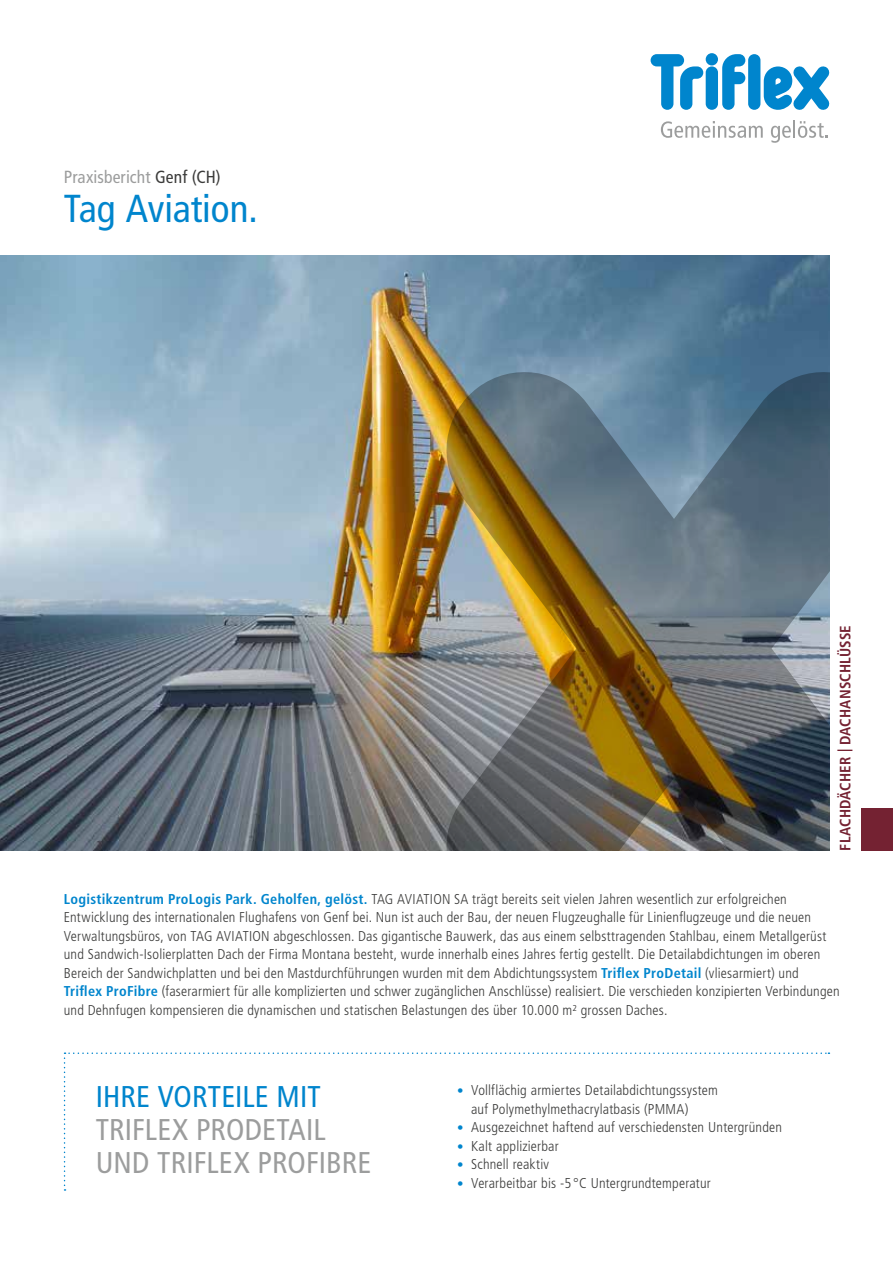
<style>
.page{position:relative;width:893px;height:1263px;background:#fff}
.page>*{position:absolute;margin:0;border:0;box-sizing:border-box;transform-origin:0 0}
.t1{font:condensed 39px "Frutiger LT Pro";letter-spacing:-.005em;color:#0085cd}
.t2{font:condensed 30px/33px "Frutiger LT Pro";letter-spacing:.005em;color:#9c9d9d}
.t3{font:condensed 30px "Frutiger LT Pro";letter-spacing:.005em;color:#0085cd}
.t4{font:condensed 17.55px "Frutiger LT Pro";letter-spacing:.005em;color:#9c9d9d}
.t5{font:700 condensed 15px "Frutiger LT Pro";letter-spacing:.015em;color:#742232}
.t6{font:300 condensed 14.25px/18.6px "Frutiger LT Pro";letter-spacing:.015em;color:#3b3b3a}
.s1{color:#3b3b3a}
.s2{font-weight:700;color:#0085cd}
.s3{font-size:12.9px;color:#0085cd}
</style>
<div class="page">
<svg style="left:661px;top:121px;width:102px;height:17px"></svg>
<svg style="left:771px;top:120px;width:57px;height:23px"></svg>
<svg style="left:651px;top:54px;width:52px;height:56px"></svg>
<div style="left:706px;top:66px;width:12px;height:44px;background:#0085cd;border-radius:6px"></div>
<div style="left:706px;top:53px;width:12px;height:12px;background:#0085cd;border-radius:50%"></div>
<svg style="left:722px;top:54px;width:23px;height:56px"></svg>
<svg style="left:764px;top:66px;width:65px;height:44px"></svg>
<div style="left:748px;top:54px;width:12px;height:56px;background:#0085cd;border-radius:6px"></div>
<img style="left:0;top:255px;width:829px;height:595px">
<div style="left:861px;top:808px;width:32px;height:42px;background:#742232"></div>
<img style="left:446px;top:372px;width:383px;height:478px">
<svg style="left:64px;top:1052px;width:765px;height:139px"></svg>
<p class="t4" style="left:64px;top:167px;width:159px">Praxisbericht <span class="s1">Genf (CH)</span></p>
<h1 class="t1" style="left:64px;top:186px;width:196px">Tag Aviation.</h1>
<p class="t5" style="left:836px;top:850px;width:227px;rotate:-90deg">FLACHDÄCHER | DACHANSCHLÜSSE</p>
<p class="t6" style="left:64px;top:890px;width:777px"><span class="s2">Logistikzentrum ProLogis Park. Geholfen, gelöst.</span> TAG AVIATION SA trägt bereits seit vielen Jahren wesentlich zur erfolgreichen Entwicklung des internationalen Flughafens von Genf bei. Nun ist auch der Bau, der neuen Flugzeughalle für Linienflugzeuge und die neuen Verwaltungsbüros, von TAG AVIATION abgeschlossen. Das gigantische Bauwerk, das aus einem selbsttragenden Stahlbau, einem Metallgerüst und Sandwich-Isolierplatten Dach der Firma Montana besteht, wurde innerhalb eines Jahres fertig gestellt. Die Detailabdichtungen im oberen Bereich der Sandwichplatten und bei den Mastdurchführungen wurden mit dem Abdichtungssystem <span class="s2">Triflex ProDetail</span> (vliesarmiert) und <span class="s2">Triflex ProFibre</span> (faserarmiert für alle komplizierten und schwer zugänglichen Anschlüsse) realisiert. Die verschieden konzipierten Verbindungen und Dehnfugen kompensieren die dynamischen und statischen Belastungen des über 10.000 m² grossen Daches.</p>
<h2 class="t3" style="left:96px;top:1079px;width:227px">IHRE VORTEILE MIT</h2>
<h2 class="t2" style="left:96px;top:1113px;width:277px">TRIFLEX PRODETAIL<br>UND TRIFLEX PROFIBRE</h2>
<p class="t6" style="left:471px;top:1081px;width:248px;text-indent:-14px"><span class="s3">•</span> Vollflächig armiertes Detailabdichtungssystem auf Polymethylmethacrylatbasis (PMMA)</p>
<p class="t6" style="left:457px;top:1118px;width:327px"><span class="s3">•</span> Ausgezeichnet haftend auf verschiedensten Untergründen</p>
<p class="t6" style="left:457px;top:1136px;width:103px"><span class="s3">•</span> Kalt applizierbar</p>
<p class="t6" style="left:457px;top:1155px;width:93px"><span class="s3">•</span> Schnell reaktiv</p>
<p class="t6" style="left:457px;top:1173px;width:255px"><span class="s3">•</span> Verarbeitbar bis -5 °C Untergrundtemperatur</p>
</div>
